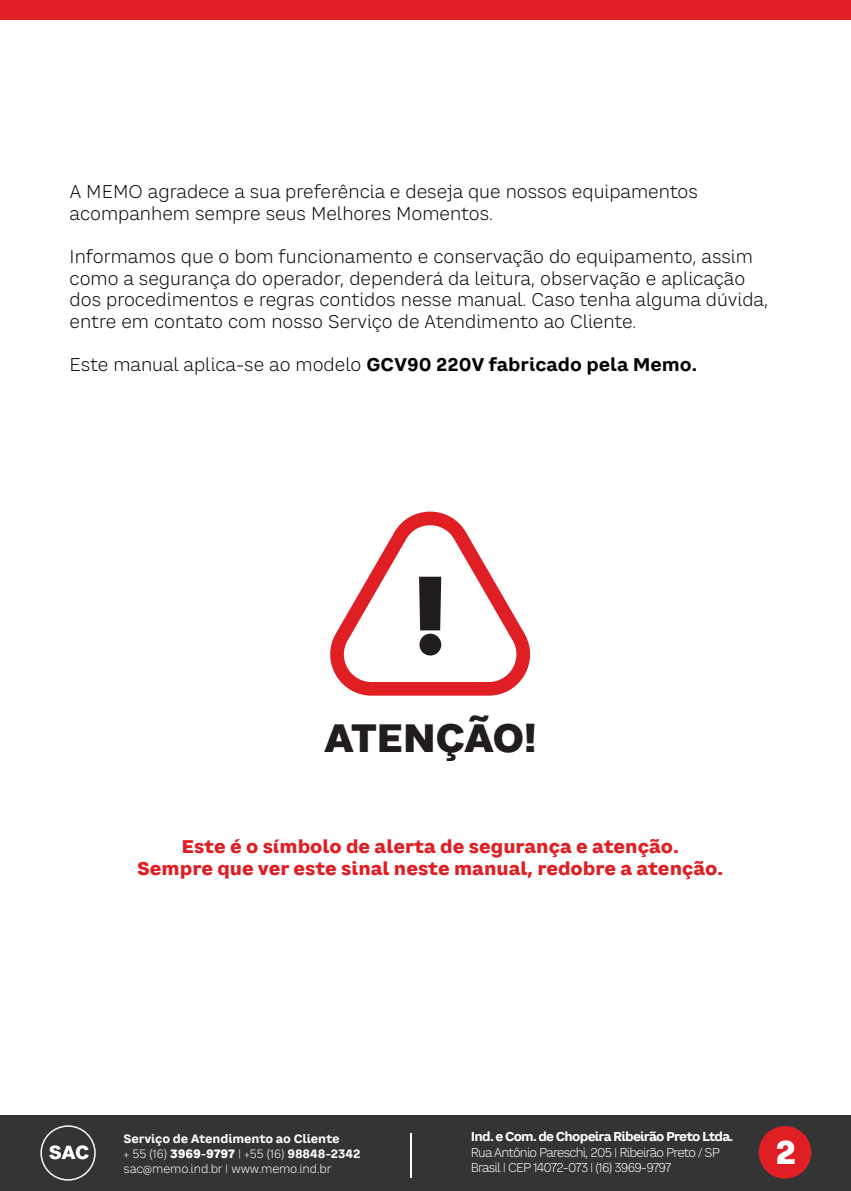
<style>
.page{position:relative;width:851px;height:1191px;background:#fff}
.page>*{position:absolute;margin:0;border:0;box-sizing:border-box;transform-origin:0 0}
.t1{font:800 38.6px "CA Saygon Text";letter-spacing:-.025em;color:#211d1e}
.t2{font:800 32px "CA Saygon Text";color:#fff}
.t3{font:300 18px/21.6px "CA Saygon Text";color:#040503}
.t4{font:800 18px/21.6px "CA Saygon Text";color:#e01f25;text-align:center}
.t5{font:300 12.6px/15.4px "CA Saygon Text";letter-spacing:-.06em;color:#fff}
.t6{font:700 12.6px "CA Saygon Text";letter-spacing:-.06em;color:#fff}
.t7{font:300 11.8px/15px "CA Saygon Text";letter-spacing:-.01em;color:#fff}
.s1{font-weight:700}
.s2{font-weight:800}
</style>
<div class="page">
<div style="left:0;top:1115px;width:850px;height:76px;background:#333434"></div>
<svg style="left:330px;top:511px;width:201px;height:184px"></svg>
<div style="left:0;top:0;width:850px;height:20px;background:#e01f25"></div>
<svg style="left:40px;top:1125px;width:56px;height:55px"></svg>
<hr style="left:411px;top:1132px;width:1px;height:45px;background:#fff">
<div style="left:758px;top:1126px;width:53px;height:52px;background:#e01f25;border-radius:50%"></div>
<p class="t3" style="left:70px;top:181px;width:629px">A MEMO agradece a sua preferência e deseja que nossos equipamentos acompanhem sempre seus Melhores Momentos.</p>
<p class="t3" style="left:70px;top:246px;width:700px">Informamos que o bom funcionamento e conservação do equipamento, assim como a segurança do operador, dependerá da leitura, observação e aplicação dos procedimentos e regras contidos nesse manual. Caso tenha alguma dúvida, entre em contato com nosso Serviço de Atendimento ao Cliente.</p>
<p class="t3" style="left:70px;top:354px;width:629px">Este manual aplica-se ao modelo <span class="s1">GCV90 220V fabricado pela Memo.</span></p>
<h1 class="t1" style="left:324px;top:706px;width:214px">ATENÇÃO!</h1>
<p class="t4" style="left:137px;top:835px;width:587px">Este é o símbolo de alerta de segurança e atenção.<br>Sempre que ver este sinal neste manual, redobre a atenção.</p>
<p class="t6" style="left:470px;top:1127px;width:264px">Ind. e Com. de Chopeira Ribeirão Preto Ltda.</p>
<p class="t5" style="left:470px;top:1144px;width:251px">Rua Antônio Pareschi, 205 | Ribeirão Preto / SP<br>Brasil | CEP 14072-073 | (16) 3969-9797</p>
<p class="t7" style="left:124px;top:1130px;width:238px"><span class="s1">Serviço de Atendimento ao Cliente<br></span>+ 55 (16) <span class="s2">3969-9797</span> | +55 (16) <span class="s1">98848-2342 </span>sac@memo.ind.br | www.memo.ind.br</p>
<h2 class="t2" style="left:775px;top:1126px;width:22px">2</h2>
</div>
